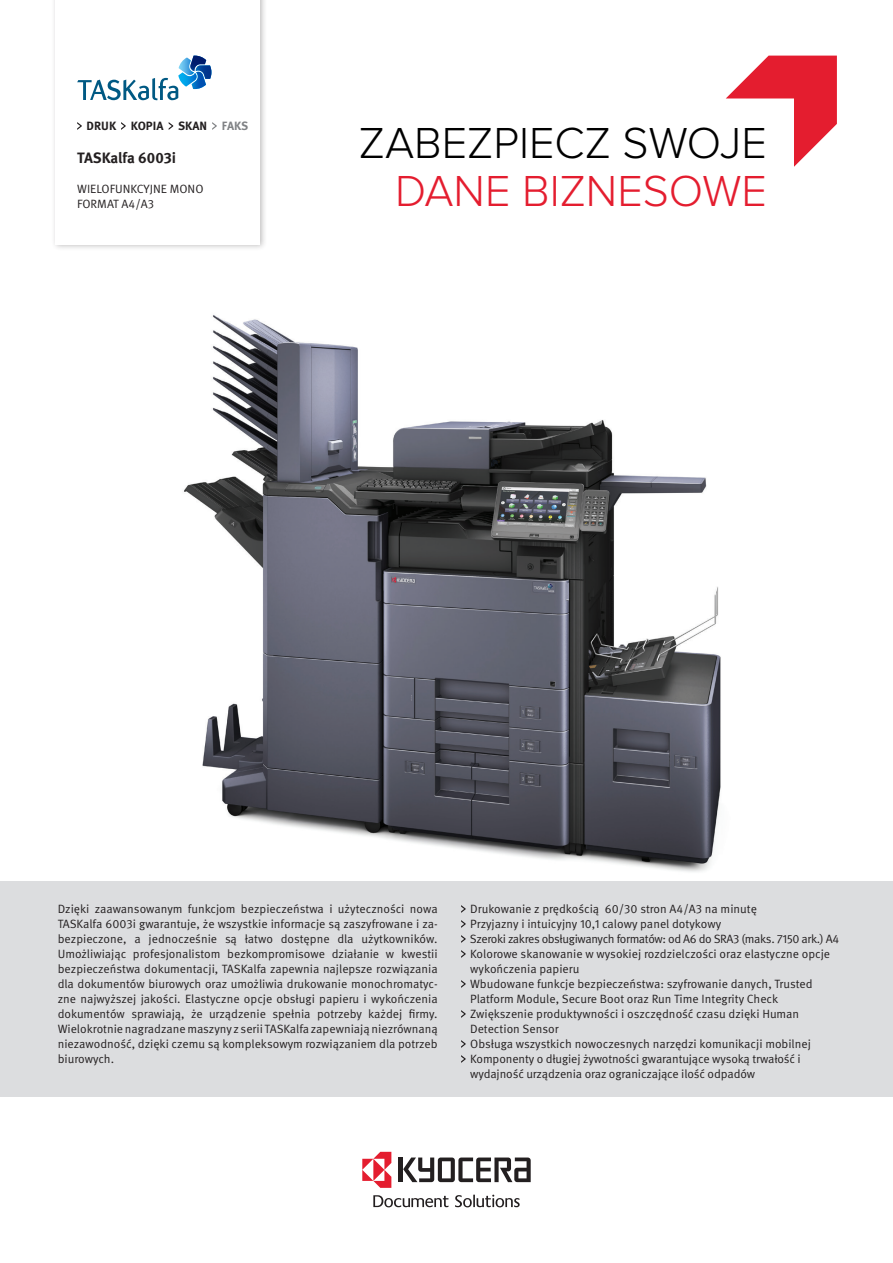
<style>
.page{position:relative;width:893px;height:1263px;background:#fff}
.page>*{position:absolute;margin:0;border:0;box-sizing:border-box;transform-origin:0 0}
.t1{font:300 45px "Proxima Nova";color:#000}
.t2{font:300 45px "Proxima Nova";color:#e41d2f}
.t3{font:700 15px "Meta Pro";color:#231f20}
.t4{font:12px/15px "Meta Pro Norm";letter-spacing:-.005em;color:#231f20}
.t5{font:700 12px "Meta Pro";color:#231f20}
.s1{color:#808285}
</style>
<div class="page">
<hr style="left:399px;top:1157px;width:4px;height:25px;background:#231f20">
<svg style="left:403px;top:1157px;width:128px;height:25px"></svg>
<svg style="left:455px;top:1195px;width:65px;height:12px"></svg>
<svg style="left:373px;top:1195px;width:75px;height:12px"></svg>
<svg style="left:362px;top:1152px;width:29px;height:36px"></svg>
<div style="left:51px;top:0;width:216px;height:251px;background:#231f20;opacity:.3"></div>
<div style="left:56px;top:0;width:204px;height:245px;background:#fff"></div>
<svg style="left:77px;top:56px;width:134px;height:44px"></svg>
<div style="left:0;top:881px;width:893px;height:215px;background:#dcdddf"></div>
<img style="left:183px;top:315px;width:538px;height:557px">
<svg style="left:726px;top:56px;width:111px;height:111px"></svg>
<svg style="left:77px;top:122px;width:5px;height:8px"></svg>
<svg style="left:121px;top:122px;width:5px;height:8px"></svg>
<svg style="left:169px;top:122px;width:4px;height:8px"></svg>
<svg style="left:212px;top:122px;width:5px;height:8px"></svg>
<svg style="left:461px;top:905px;width:5px;height:8px"></svg>
<svg style="left:461px;top:920px;width:5px;height:8px"></svg>
<svg style="left:461px;top:935px;width:5px;height:8px"></svg>
<svg style="left:461px;top:950px;width:5px;height:8px"></svg>
<svg style="left:461px;top:980px;width:5px;height:8px"></svg>
<svg style="left:461px;top:1010px;width:5px;height:8px"></svg>
<svg style="left:461px;top:1040px;width:5px;height:8px"></svg>
<svg style="left:461px;top:1055px;width:5px;height:8px"></svg>
<p class="t5" style="left:87px;top:116px;width:163px">DRUK KOPIA SKAN <span class="s1">FAKS</span></p>
<p class="t3" style="left:77px;top:146px;width:101px">TASKalfa 6003i</p>
<p class="t4" style="left:77px;top:181px;width:128px">WIELOFUNKCYJNE MONO<br>FORMAT A4/A3</p>
<h1 class="t1" style="left:359px;top:117px;width:409px">ZABEZPIECZ SWOJE</h1>
<h1 class="t2" style="left:395px;top:165px;width:373px">DANE BIZNESOWE</h1>
<p class="t4" style="left:58px;top:900px;width:381px;text-align:justify">Dzięki zaawansowanym funkcjom bezpieczeństwa i użyteczności nowa TASKalfa 6003i gwarantuje, że wszystkie informacje są zaszyfrowane i za&shy;bezpieczone, a jednocześnie są łatwo dostępne dla użytkowników.<br>Umożliwiając profesjonalistom bezkompromisowe działanie w kwestii bezpieczeństwa dokumentacji, TASKalfa zapewnia najlepsze rozwiązania dla dokumentów biurowych oraz umożliwia drukowanie monochromatyc&shy;zne najwyższej jakości. Elastyczne opcje obsługi papieru i wykończenia dokumentów sprawiają, że urządzenie spełnia potrzeby każdej firmy.<br>Wielokrotnie nagradzane maszyny z serii TASKalfa zapewniają niezrównaną niezawodność, dzięki czemu są kompleksowym rozwiązaniem dla potrzeb biurowych.</p>
<p class="t4" style="left:470px;top:900px;width:371px">Drukowanie z prędkością 60/30 stron A4/A3 na minutę<br>Przyjazny i intuicyjny 10,1 calowy panel dotykowy<br>Szeroki zakres obsługiwanych formatów: od A6 do SRA3 (maks. 7150 ark.) A4<br>Kolorowe skanowanie w wysokiej rozdzielczości oraz elastyczne opcje wykończenia papieru<br>Wbudowane funkcje bezpieczeństwa: szyfrowanie danych, Trusted Platform Module, Secure Boot oraz Run Time Integrity Check Zwiększenie produktywności i oszczędność czasu dzięki Human Detection Sensor<br>Obsługa wszystkich nowoczesnych narzędzi komunikacji mobilnej Komponenty o długiej żywotności gwarantujące wysoką trwałość i wydajność urządzenia oraz ograniczające ilość odpadów</p>
</div>
